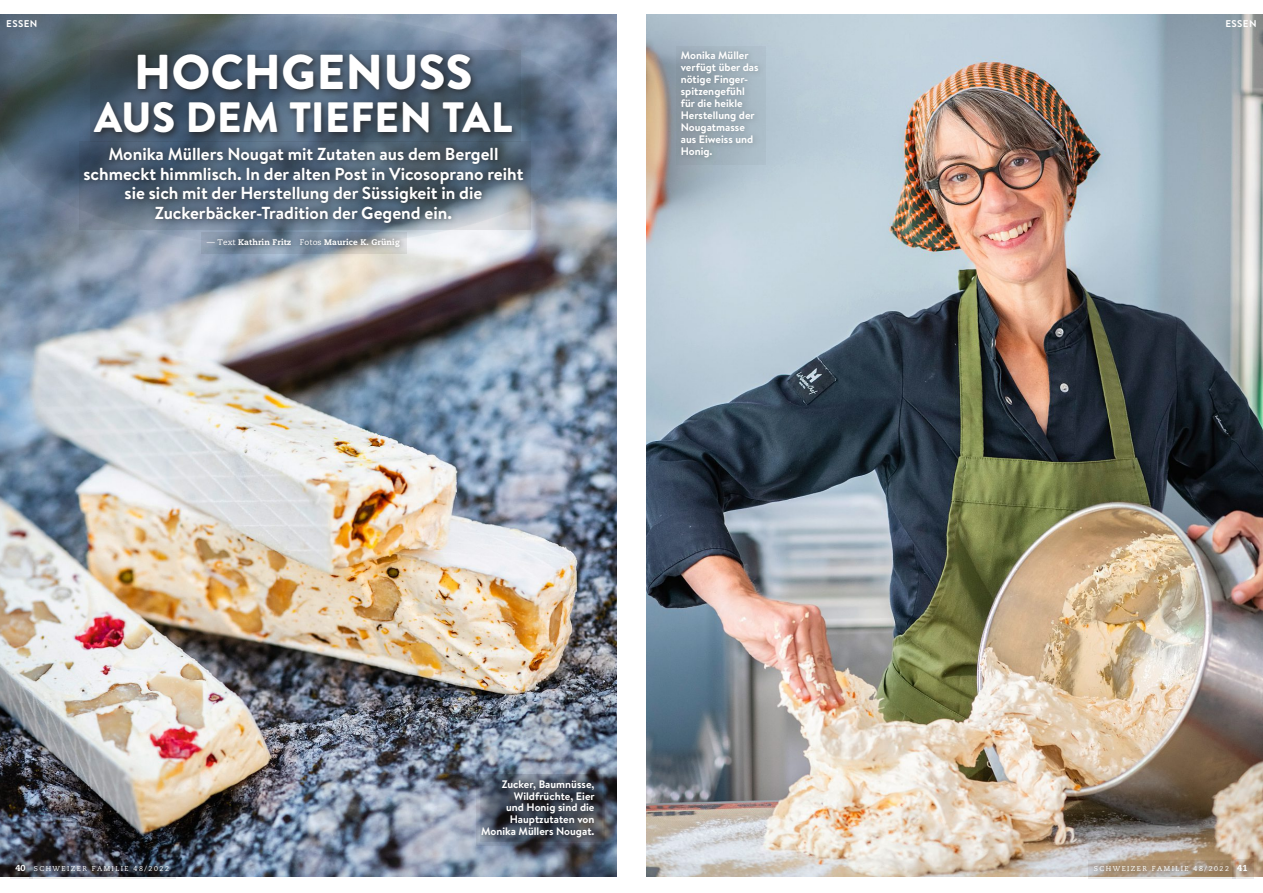
<style>
.page{position:relative;width:1263px;height:893px;background:#fff}
.page>*{position:absolute;margin:0;border:0;box-sizing:border-box;transform-origin:0 0}
.t1{font:48.9px "Brandon Grotesque Black OV CJXZWC";letter-spacing:.005em;color:#fff}
.t2{font:42.45px "Brandon Grotesque Black OV CJXZWC";letter-spacing:.005em;color:#fff}
.t3{font:17.4px/19.5px "Brandon Text Bold OV CJXZWD";color:#fff;text-align:center}
.t4{font:10.8px/12px "Brandon Text Bold OV CJXZWD";color:#fff;text-align:right}
.t5{font:9.75px "Brandon Grotesque Bold OV CJXZWB";letter-spacing:.04em;color:#fff}
.t6{font:8.1px "Caecilia Heavy OV CJXZWF";letter-spacing:.015em;color:#fff}
.t7{font:7.05px "Caecilia Roman OV CJXZWE";letter-spacing:.2em;color:#fff}
.s1{font-family:"Caecilia Roman OV CJXZWE"}
.s2{font-family:"Caecilia Heavy OV CJXZWF";font-size:8.7px}
</style>
<div class="page">
<img style="left:647px;top:14px;width:616px;height:863px">
<img style="left:0;top:14px;width:616px;height:863px">
<svg style="left:0;top:16px;width:594px;height:230px"></svg>
<svg style="left:602px;top:774px;width:3px;height:68px"></svg>
<div style="left:90px;top:50px;width:431px;height:92px;background:#1f1c1a;opacity:.75"></div>
<div style="left:79px;top:141px;width:452px;height:88px;background:#1f1c1a;opacity:.75"></div>
<div style="left:201px;top:232px;width:205px;height:21px;background:#1f1c1a;opacity:.75"></div>
<div style="left:476px;top:774px;width:126px;height:71px;background:#1f1c1a;opacity:.75"></div>
<div style="left:1232px;top:859px;width:22px;height:19px;background:#1f1c1a;opacity:.75"></div>
<div style="left:1089px;top:860px;width:147px;height:18px;background:#1f1c1a;opacity:.75"></div>
<div style="left:10px;top:859px;width:23px;height:19px;background:#1f1c1a;opacity:.75"></div>
<div style="left:29px;top:860px;width:147px;height:18px;background:#1f1c1a;opacity:.75"></div>
<div style="left:676px;top:46px;width:89px;height:119px;background:#454742;opacity:.45"></div>
<p class="t5" style="left:6px;top:17px;width:33px">ESSEN</p>
<p class="t5" style="left:1225px;top:17px;width:33px">ESSEN</p>
<p class="t1" style="left:134px;top:37px;width:340px">HOCHGENUSS</p>
<p class="t2" style="left:94px;top:88px;width:420px">AUS DEM TIEFEN TAL</p>
<p class="t3" style="left:83px;top:144px;width:442px">Monika Müllers Nougat mit Zutaten aus dem Bergell schmeckt himmlisch. In der alten Post in Vicosoprano reiht sie sich mit der Herstellung der Süssigkeit in die Zuckerbäcker-Tradition der Gegend ein.</p>
<p class="t6" style="left:207px;top:237px;width:195px"><span class="s1">— Text</span> Kathrin Fritz <span class="s1">Fotos</span> Maurice K. Grünig</p>
<p class="t4" style="left:681px;top:49px;width:79px;text-align:left">Monika Müller verfügt über das nötige Finger&shy;spitzengefühl für die heikle<br>Herstellung der<br>Nougatmasse aus Eiweiss und<br>Honig.</p>
<p class="t4" style="left:481px;top:778px;width:115px">Zucker, Baumnüsse,<br>Wildfrüchte, Eier<br>und Honig sind die<br>Hauptzutaten von<br>Monika Müllers Nougat.</p>
<p class="t7" style="left:15px;top:864px;width:155px"><span class="s2">40</span> SCHWEIZER FAMILIE 48/2022</p>
<p class="t7" style="left:1094px;top:864px;width:155px">SCHWEIZER FAMILIE 48/2022 <span class="s2">41</span></p>
</div>
